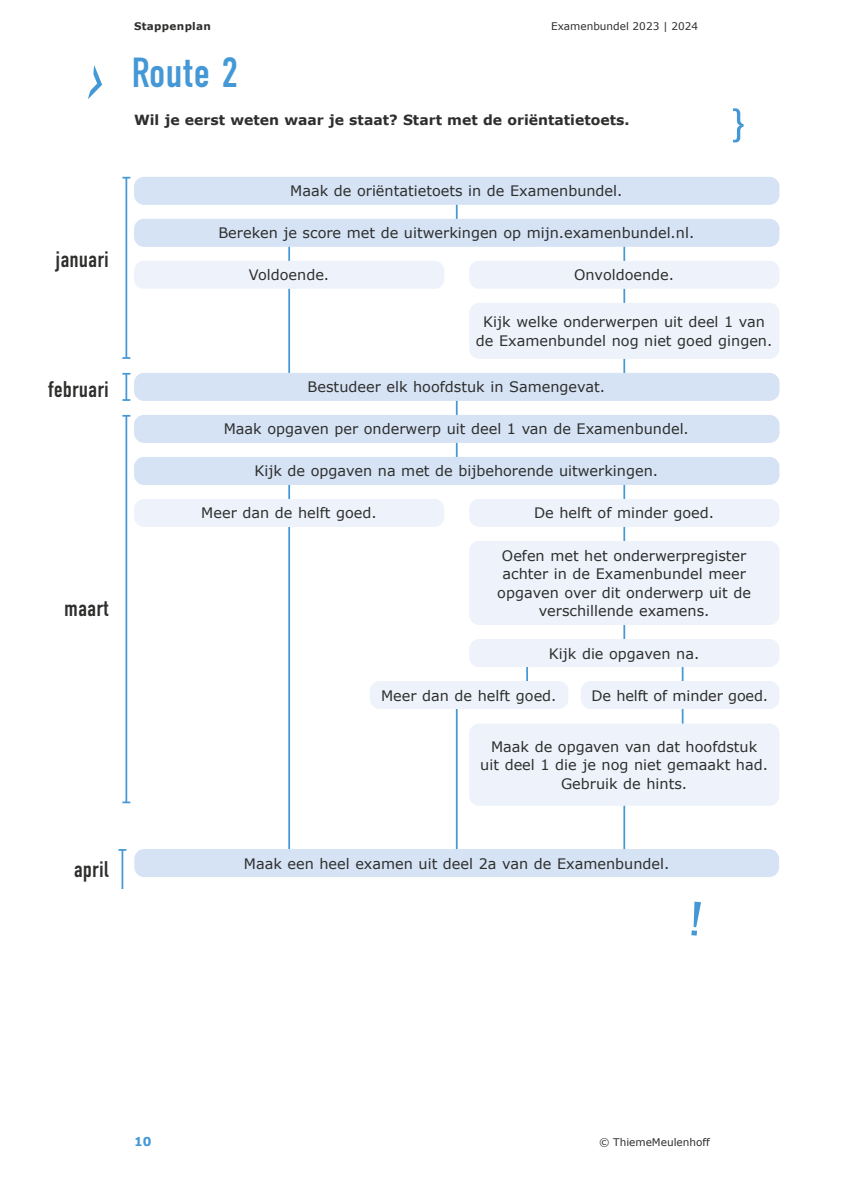
<style>
.page{position:relative;width:844px;height:1191px;background:#fff}
.page>*{position:absolute;margin:0;border:0;box-sizing:border-box;transform-origin:0 0}
.t1{font:42px "DIN Condensed";color:#4498d5}
.t2{font:22.75px "DIN Condensed";color:#2e2e2d}
.t3{font:14.35px/18.4px "Verdana";color:#2e2e2d;text-align:center}
.t4{font:700 14px "Verdana";color:#2e2e2d}
.t5{font:700 12.25px "Verdana";color:#4498d5}
.t6{font:10.5px "Verdana";color:#2e2e2d}
.t7{font:700 10.5px "Verdana";letter-spacing:.03em;color:#2e2e2d}
</style>
<div class="page">
<hr style="left:456px;top:692px;width:1px;height:179px;background:#4498d5">
<hr style="left:623px;top:226px;width:2px;height:163px;background:#4498d5">
<hr style="left:623px;top:471px;width:2px;height:182px;background:#4498d5">
<hr style="left:623px;top:766px;width:2px;height:92px;background:#4498d5">
<hr style="left:526px;top:653px;width:2px;height:47px;background:#4498d5">
<hr style="left:681px;top:653px;width:2px;height:90px;background:#4498d5">
<hr style="left:456px;top:184px;width:1px;height:49px;background:#4498d5">
<hr style="left:456px;top:380px;width:1px;height:91px;background:#4498d5">
<hr style="left:288px;top:226px;width:2px;height:161px;background:#4498d5">
<hr style="left:288px;top:471px;width:2px;height:385px;background:#4498d5">
<hr style="left:121px;top:850px;width:2px;height:39px;background:#4498d5">
<svg style="left:118px;top:849px;width:8px;height:2px"></svg>
<hr style="left:125px;top:416px;width:2px;height:386px;background:#4498d5">
<svg style="left:122px;top:801px;width:8px;height:2px"></svg>
<svg style="left:122px;top:415px;width:8px;height:2px"></svg>
<hr style="left:125px;top:374px;width:2px;height:26px;background:#4498d5">
<svg style="left:122px;top:399px;width:8px;height:2px"></svg>
<svg style="left:122px;top:373px;width:8px;height:2px"></svg>
<hr style="left:125px;top:178px;width:2px;height:180px;background:#4498d5">
<svg style="left:122px;top:357px;width:8px;height:2px"></svg>
<svg style="left:122px;top:177px;width:8px;height:2px"></svg>
<div style="left:134px;top:219px;width:645px;height:28px;background:#d5e3f5;border-radius:10px"></div>
<div style="left:469px;top:303px;width:310px;height:56px;background:#eef3fb;border-radius:10px"></div>
<div style="left:134px;top:457px;width:645px;height:28px;background:#d5e3f5;border-radius:10px"></div>
<div style="left:469px;top:541px;width:310px;height:84px;background:#eef3fb;border-radius:10px"></div>
<div style="left:469px;top:723px;width:310px;height:83px;background:#eef3fb;border-radius:10px"></div>
<div style="left:134px;top:849px;width:645px;height:28px;background:#d5e3f5;border-radius:10px"></div>
<div style="left:134px;top:177px;width:645px;height:28px;background:#d5e3f5;border-radius:10px"></div>
<div style="left:134px;top:261px;width:310px;height:28px;background:#eef3fb;border-radius:10px"></div>
<div style="left:134px;top:499px;width:310px;height:28px;background:#eef3fb;border-radius:10px"></div>
<div style="left:469px;top:261px;width:310px;height:28px;background:#eef3fb;border-radius:10px"></div>
<div style="left:469px;top:499px;width:310px;height:28px;background:#eef3fb;border-radius:10px"></div>
<div style="left:134px;top:373px;width:645px;height:28px;background:#d5e3f5;border-radius:10px"></div>
<div style="left:134px;top:415px;width:645px;height:28px;background:#d5e3f5;border-radius:10px"></div>
<div style="left:469px;top:639px;width:310px;height:28px;background:#eef3fb;border-radius:10px"></div>
<div style="left:370px;top:681px;width:198px;height:28px;background:#eef3fb;border-radius:10px"></div>
<div style="left:580px;top:681px;width:199px;height:28px;background:#eef3fb;border-radius:10px"></div>
<svg style="left:88px;top:65px;width:14px;height:34px"></svg>
<svg style="left:733px;top:108px;width:10px;height:34px"></svg>
<svg style="left:691px;top:901px;width:9px;height:34px"></svg>
<h2 class="t2" style="left:56px;top:247px;width:55px">januari</h2>
<h2 class="t2" style="left:48px;top:376px;width:63px">februari</h2>
<h2 class="t2" style="left:64px;top:595px;width:46px">maart</h2>
<p class="t7" style="left:134px;top:19px;width:78px">Stappenplan</p>
<p class="t6" style="left:551px;top:19px;width:149px">Examenbundel 2023 | 2024</p>
<h1 class="t1" style="left:131px;top:49px;width:108px">Route 2</h1>
<p class="t4" style="left:134px;top:111px;width:496px">Wil je eerst weten waar je staat? Start met de oriëntatietoets.</p>
<p class="t3" style="left:290px;top:182px;width:333px">Maak de oriëntatietoets in de Examenbundel.</p>
<p class="t3" style="left:218px;top:224px;width:477px">Bereken je score met de uitwerkingen op mijn.examenbundel.nl.</p>
<p class="t3" style="left:249px;top:266px;width:82px">Voldoende.</p>
<p class="t3" style="left:574px;top:266px;width:101px">Onvoldoende.</p>
<p class="t3" style="left:476px;top:313px;width:298px">Kijk welke onderwerpen uit deel 1 van de Examenbundel nog niet goed gingen.</p>
<p class="t3" style="left:307px;top:378px;width:299px">Bestudeer elk hoofdstuk in Samengevat.</p>
<p class="t3" style="left:224px;top:420px;width:466px">Maak opgaven per onderwerp uit deel 1 van de Examenbundel.</p>
<p class="t3" style="left:254px;top:462px;width:405px">Kijk de opgaven na met de bijbehorende uitwerkingen.</p>
<p class="t3" style="left:201px;top:504px;width:177px">Meer dan de helft goed.</p>
<p class="t3" style="left:534px;top:504px;width:181px">De helft of minder goed.</p>
<p class="t3" style="left:497px;top:547px;width:255px">Oefen met het onderwerpregister achter in de Examenbundel meer opgaven over dit onderwerp uit de verschillende examens.</p>
<p class="t3" style="left:548px;top:644px;width:152px">Kijk die opgaven na.</p>
<p class="t3" style="left:381px;top:686px;width:177px">Meer dan de helft goed.</p>
<p class="t3" style="left:591px;top:686px;width:178px">De helft of minder goed.</p>
<p class="t3" style="left:480px;top:737px;width:289px">Maak de opgaven van dat hoofdstuk uit deel 1 die je nog niet gemaakt had.<br>Gebruik de hints.</p>
<h2 class="t2" style="left:74px;top:856px;width:37px">april</h2>
<p class="t3" style="left:244px;top:854px;width:427px">Maak een heel examen uit deel 2a van de Examenbundel.</p>
<p class="t5" style="left:134px;top:1133px;width:19px">10</p>
<p class="t6" style="left:599px;top:1135px;width:112px">© ThiemeMeulenhoff</p>
</div>
